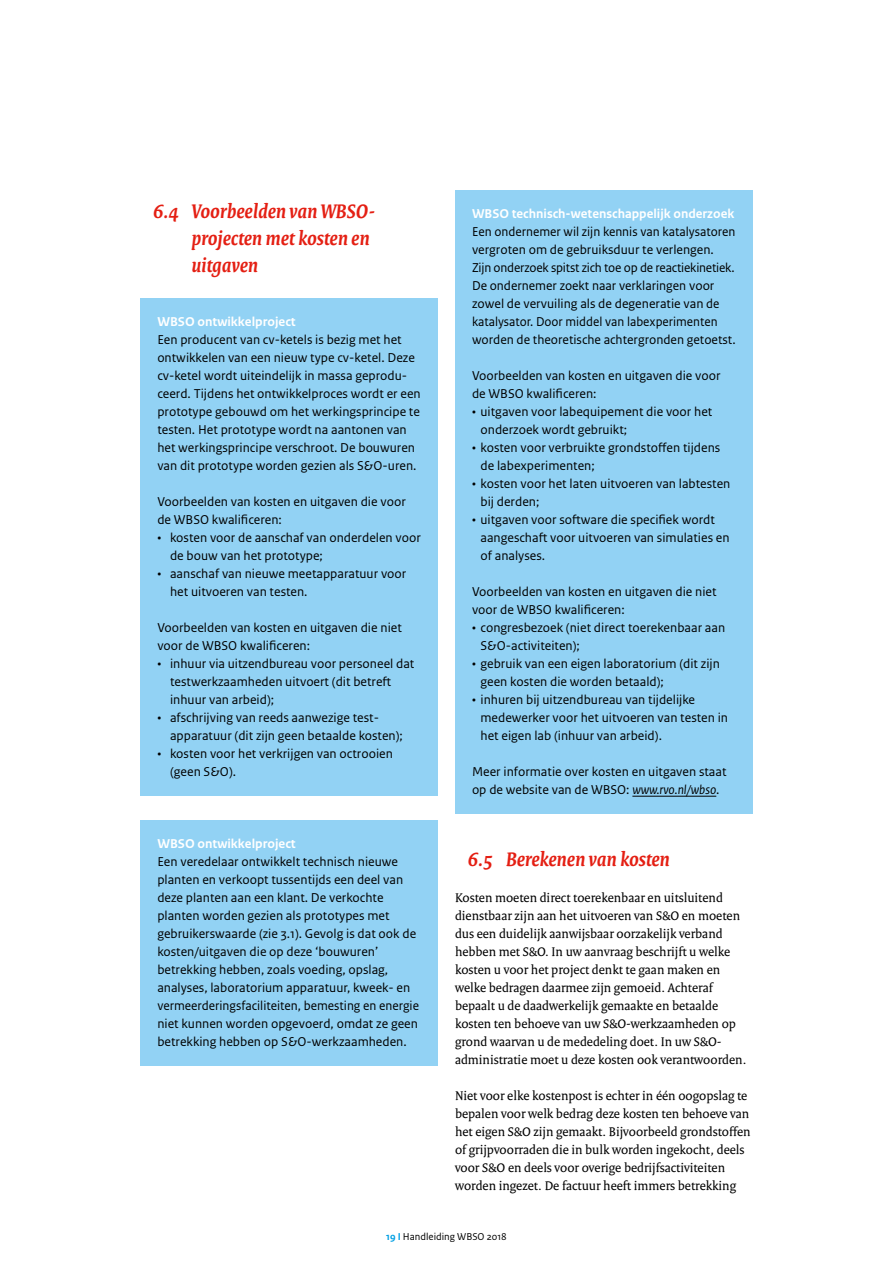
<style>
.page{position:relative;width:893px;height:1263px;background:#fff}
.page>*{position:absolute;margin:0;border:0;box-sizing:border-box;transform-origin:0 0}
.t1{font:italic 700 21px/27px "Rijksoverheid Serif";color:#e41f13}
.t2{font:13.5px/18px "Rijksoverheid Sans Text";color:#000}
.t3{font:13.5px/18px "Rijksoverheid Serif";color:#000}
.t4{font:700 13.5px "Rijksoverheid Sans Text";color:#fff}
.t5{font:10.5px "Rijksoverheid Sans Text";color:#000}
.s1{font-style:italic}
.s2{font-weight:700;color:#009fe3}
</style>
<div class="page">
<div style="left:140px;top:298px;width:298px;height:30px;background:#92d2f4"></div>
<div style="left:140px;top:316px;width:298px;height:173px;background:#92d2f4"></div>
<div style="left:140px;top:478px;width:298px;height:65px;background:#92d2f4"></div>
<div style="left:140px;top:514px;width:298px;height:65px;background:#92d2f4"></div>
<div style="left:140px;top:550px;width:298px;height:65px;background:#92d2f4"></div>
<div style="left:140px;top:604px;width:298px;height:65px;background:#92d2f4"></div>
<div style="left:140px;top:640px;width:298px;height:83px;background:#92d2f4"></div>
<div style="left:140px;top:694px;width:298px;height:65px;background:#92d2f4"></div>
<div style="left:140px;top:730px;width:298px;height:65px;background:#92d2f4"></div>
<div style="left:140px;top:820px;width:298px;height:30px;background:#92d2f4"></div>
<div style="left:140px;top:838px;width:298px;height:227px;background:#92d2f4"></div>
<div style="left:455px;top:190px;width:298px;height:30px;background:#92d2f4"></div>
<div style="left:455px;top:208px;width:298px;height:155px;background:#92d2f4"></div>
<div style="left:455px;top:352px;width:298px;height:65px;background:#92d2f4"></div>
<div style="left:455px;top:406px;width:298px;height:47px;background:#92d2f4"></div>
<div style="left:455px;top:424px;width:298px;height:65px;background:#92d2f4"></div>
<div style="left:455px;top:478px;width:298px;height:47px;background:#92d2f4"></div>
<div style="left:455px;top:514px;width:298px;height:47px;background:#92d2f4"></div>
<div style="left:455px;top:550px;width:298px;height:47px;background:#92d2f4"></div>
<div style="left:455px;top:568px;width:298px;height:65px;background:#92d2f4"></div>
<div style="left:455px;top:622px;width:298px;height:47px;background:#92d2f4"></div>
<div style="left:455px;top:658px;width:298px;height:47px;background:#92d2f4"></div>
<div style="left:455px;top:694px;width:298px;height:47px;background:#92d2f4"></div>
<div style="left:455px;top:730px;width:298px;height:47px;background:#92d2f4"></div>
<div style="left:455px;top:748px;width:298px;height:65px;background:#92d2f4"></div>
<hr style="left:632px;top:796px;width:84px;height:1px;background:#000">
<h1 class="t1" style="left:191px;top:197px;width:185px;text-indent:-38px">6.4 Voorbeelden van WBSO&shy;projecten met kosten en uitgaven</h1>
<p class="t4" style="left:157px;top:314px;width:140px">WBSO ontwikkelproject</p>
<p class="t2" style="left:157px;top:331px;width:265px">Een producent van cv-ketels is bezig met het ontwikkelen van een nieuw type cv-ketel. Deze cv-ketel wordt uiteindelijk in massa geprodu&shy;ceerd. Tijdens het ontwikkelproces wordt er een prototype gebouwd om het werkingsprincipe te testen. Het prototype wordt na aantonen van het werkingsprincipe verschroot. De bouwuren van dit prototype worden gezien als S&amp;O-uren.</p>
<p class="t2" style="left:157px;top:493px;width:250px">Voorbeelden van kosten en uitgaven die voor de WBSO kwalificeren:</p>
<p class="t2" style="left:170px;top:529px;width:252px;text-indent:-13px">• kosten voor de aanschaf van onderdelen voor de bouw van het prototype;</p>
<p class="t2" style="left:170px;top:565px;width:238px;text-indent:-13px">• aanschaf van nieuwe meetapparatuur voor het uitvoeren van testen.</p>
<p class="t2" style="left:157px;top:619px;width:246px">Voorbeelden van kosten en uitgaven die niet voor de WBSO kwalificeren:</p>
<p class="t2" style="left:170px;top:655px;width:246px;text-indent:-13px">• inhuur via uitzendbureau voor personeel dat testwerkzaamheden uitvoert (dit betreft inhuur van arbeid);</p>
<p class="t2" style="left:170px;top:709px;width:234px;text-indent:-13px">• afschrijving van reeds aanwezige test&shy;apparatuur (dit zijn geen betaalde kosten);</p>
<p class="t2" style="left:170px;top:745px;width:224px;text-indent:-13px">• kosten voor het verkrijgen van octrooien (geen S&amp;O).</p>
<p class="t4" style="left:157px;top:836px;width:140px">WBSO ontwikkelproject</p>
<p class="t2" style="left:157px;top:853px;width:263px">Een veredelaar ontwikkelt technisch nieuwe planten en verkoopt tussentijds een deel van deze planten aan een klant. De verkochte planten worden gezien als prototypes met gebruikerswaarde (zie 3.1). Gevolg is dat ook de kosten/uitgaven die op deze ‘bouwuren’ betrekking hebben, zoals voeding, opslag, analyses, laboratorium apparatuur, kweek- en vermeerderingsfaciliteiten, bemesting en energie niet kunnen worden opgevoerd, omdat ze geen betrekking hebben op S&amp;O-werkzaamheden.</p>
<p class="t4" style="left:472px;top:206px;width:264px">WBSO technisch-wetenschappelijk onderzoek</p>
<p class="t2" style="left:472px;top:223px;width:265px">Een ondernemer wil zijn kennis van katalysatoren vergroten om de gebruiksduur te verlengen.<br>Zijn onderzoek spitst zich toe op de reactiekinetiek.<br>De ondernemer zoekt naar verklaringen voor zowel de vervuiling als de degeneratie van de katalysator. Door middel van labexperimenten worden de theoretische achtergronden getoetst.</p>
<p class="t2" style="left:472px;top:367px;width:250px">Voorbeelden van kosten en uitgaven die voor de WBSO kwalificeren:</p>
<p class="t2" style="left:480px;top:403px;width:233px;text-indent:-9px">• uitgaven voor labequipement die voor het onderzoek wordt gebruikt;</p>
<p class="t2" style="left:480px;top:439px;width:241px;text-indent:-9px">• kosten voor verbruikte grondstoffen tijdens de labexperimenten;</p>
<p class="t2" style="left:480px;top:475px;width:251px;text-indent:-9px">• kosten voor het laten uitvoeren van labtesten bij derden;</p>
<p class="t2" style="left:480px;top:511px;width:251px;text-indent:-9px">• uitgaven voor software die specifiek wordt aangeschaft voor uitvoeren van simulaties en of analyses.</p>
<p class="t2" style="left:472px;top:583px;width:246px">Voorbeelden van kosten en uitgaven die niet voor de WBSO kwalificeren:</p>
<p class="t2" style="left:480px;top:619px;width:246px;text-indent:-9px">• congresbezoek (niet direct toerekenbaar aan<br>S&amp;O-activiteiten);</p>
<p class="t2" style="left:480px;top:655px;width:241px;text-indent:-9px">• gebruik van een eigen laboratorium (dit zijn geen kosten die worden betaald);</p>
<p class="t2" style="left:480px;top:691px;width:249px;text-indent:-9px">• inhuren bij uitzendbureau van tijdelijke medewerker voor het uitvoeren van testen in het eigen lab (inhuur van arbeid).</p>
<p class="t2" style="left:472px;top:763px;width:256px">Meer informatie over kosten en uitgaven staat op de website van de WBSO: <span class="s1">www.rvo.nl/wbso</span>.</p>
<h1 class="t1" style="left:468px;top:845px;width:204px">6.5 Berekenen van kosten</h1>
<p class="t3" style="left:455px;top:888px;width:293px">Kosten moeten direct toerekenbaar en uitsluitend dienstbaar zijn aan het uitvoeren van S&amp;O en moeten dus een duidelijk aanwijsbaar oorzakelijk verband hebben met S&amp;O. In uw aanvraag beschrijft u welke kosten u voor het project denkt te gaan maken en welke bedragen daarmee zijn gemoeid. Achteraf bepaalt u de daadwerkelijk gemaakte en betaalde kosten ten behoeve van uw S&amp;O-werkzaamheden op grond waarvan u de mededeling doet. In uw S&amp;O&shy;administratie moet u deze kosten ook verantwoorden.</p>
<p class="t3" style="left:455px;top:1086px;width:297px">Niet voor elke kostenpost is echter in één oogopslag te bepalen voor welk bedrag deze kosten ten behoeve van het eigen S&amp;O zijn gemaakt. Bijvoorbeeld grondstoffen of grijpvoorraden die in bulk worden ingekocht, deels voor S&amp;O en deels voor overige bedrijfsactiviteiten worden ingezet. De factuur heeft immers betrekking</p>
<p class="t5" style="left:386px;top:1231px;width:122px"><span class="s2">19 I</span> Handleiding WBSO 2018</p>
</div>
